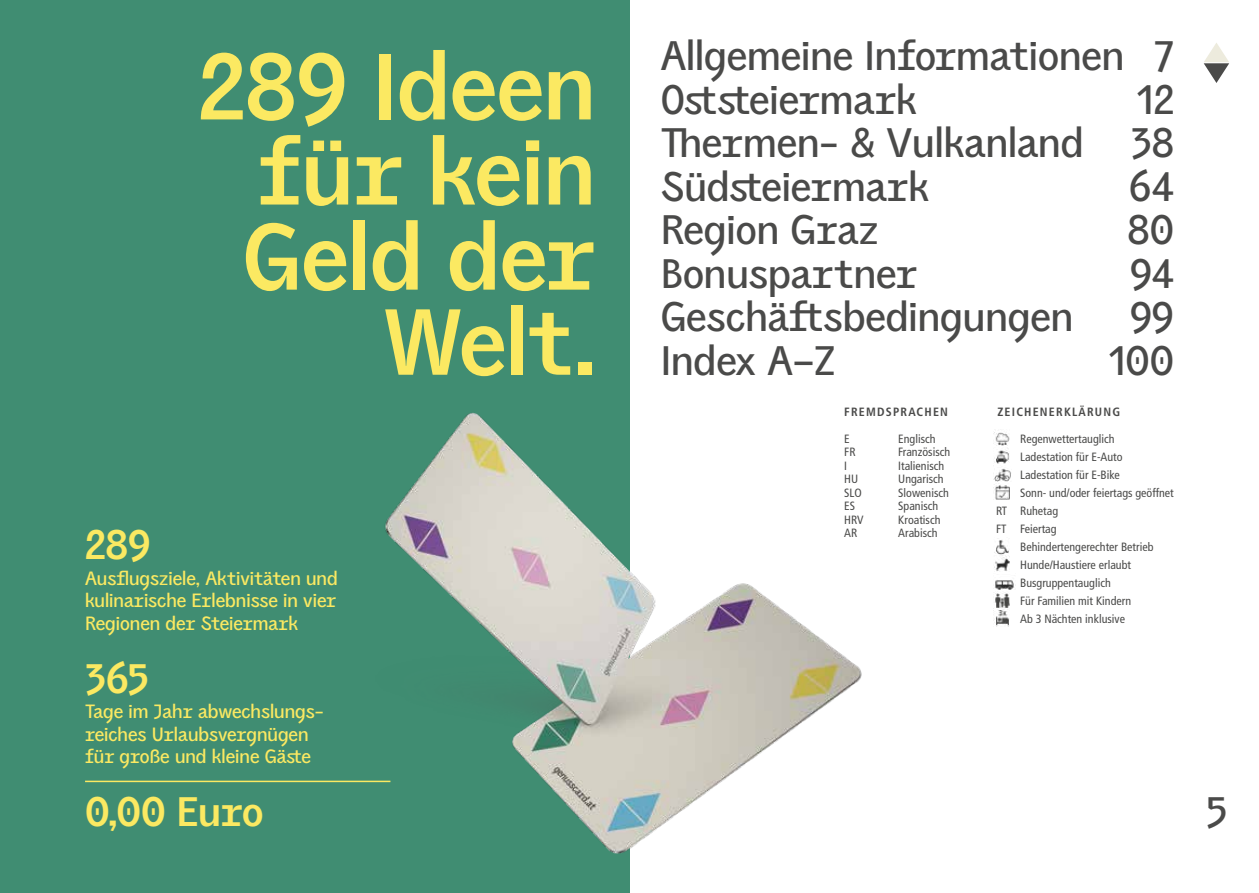
<style>
.page{position:relative;width:1259px;height:893px;background:#fff}
.page>*{position:absolute;margin:0;border:0;box-sizing:border-box;transform-origin:0 0}
.t1{font:600 102.15px/85.1px "PP Air";color:#fbe962;text-align:right}
.t2{font:500 45px/43.5px "PP Air";color:#4a4a49}
.t3{font:600 45px "PP Air";color:#fbe962}
.t4{font:500 21px/22.5px "PP Air";color:#fbe962;text-align:justify}
.t5{font:condensed 12px "Frutiger";color:#4a4a49}
.t6{font:700 condensed 12px "Frutiger";letter-spacing:.1em;color:#4a4a49}
</style>
<div class="page">
<img style="left:993px;top:432px;width:18px;height:68px">
<img style="left:994px;top:540px;width:16px;height:31px">
<img style="left:995px;top:580px;width:19px;height:10px">
<img style="left:995px;top:593px;width:15px;height:15px">
<img style="left:993px;top:608px;width:16px;height:18px">
<div style="left:0;top:0;width:629px;height:893px;background:#408d72"></div>
<svg style="left:1203px;top:43px;width:26px;height:40px"></svg>
<hr style="left:85px;top:781px;width:305px;height:1px;background:#fbe962">
<img style="left:375px;top:400px;width:487px;height:467px">
<h1 class="t1" style="left:198px;top:47px;width:398px">289 Ideen für kein<br>Geld der<br>Welt.</h1>
<h2 class="t3" style="left:85px;top:520px;width:67px">289</h2>
<h3 class="t4" style="left:85px;top:567px;width:254px">Ausflugsziele, Aktivitäten und kulinarische Erlebnisse in vier Regionen der Steiermark</h3>
<h2 class="t3" style="left:85px;top:653px;width:65px">365</h2>
<h3 class="t4" style="left:85px;top:701px;width:240px;text-align:left">Tage im Jahr abwechslungs&shy;reiches Urlaubsvergnügen für große und kleine Gäste</h3>
<h2 class="t3" style="left:85px;top:787px;width:180px">0,00 Euro</h2>
<h2 class="t2" style="left:660px;top:35px;width:515px">Allgemeine Informationen 7<br>Oststeiermark</h2>
<h2 class="t2" style="left:660px;top:78px;width:515px;text-align:justify;text-indent:477px">12<br>Thermen- &amp; Vulkanland 38<br>Südsteiermark</h2>
<h2 class="t2" style="left:1129px;top:165px;width:46px">64</h2>
<h2 class="t2" style="left:660px;top:209px;width:219px">Region Graz</h2>
<h2 class="t2" style="left:1127px;top:209px;width:48px">80</h2>
<h2 class="t2" style="left:660px;top:252px;width:258px">Bonuspartner</h2>
<h2 class="t2" style="left:1130px;top:252px;width:45px">94</h2>
<h2 class="t2" style="left:660px;top:296px;width:414px">Geschäftsbedingungen</h2>
<h2 class="t2" style="left:1130px;top:296px;width:45px">99</h2>
<h2 class="t2" style="left:660px;top:339px;width:176px">Index A–Z</h2>
<h2 class="t2" style="left:1109px;top:339px;width:66px">100</h2>
<p class="t6" style="left:997px;top:404px;width:124px">ZEICHENERKLÄRUNG</p>
<p class="t5" style="left:1020px;top:432px;width:96px">Regenwettertauglich</p>
<p class="t5" style="left:1020px;top:450px;width:104px">Ladestation für E-Auto</p>
<p class="t5" style="left:1020px;top:468px;width:101px">Ladestation für E-Bike</p>
<p class="t5" style="left:1020px;top:486px;width:155px">Sonn- und/oder feiertags geöffnet</p>
<p class="t5" style="left:996px;top:504px;width:64px">RT Ruhetag</p>
<p class="t5" style="left:996px;top:522px;width:62px">FT Feiertag</p>
<p class="t5" style="left:1020px;top:540px;width:135px">Behindertengerechter Betrieb</p>
<p class="t5" style="left:1020px;top:558px;width:112px">Hunde/Haustiere erlaubt</p>
<p class="t5" style="left:1020px;top:576px;width:92px">Busgruppentauglich</p>
<p class="t5" style="left:1020px;top:594px;width:112px">Für Familien mit Kindern</p>
<p class="t5" style="left:1020px;top:612px;width:106px">Ab 3 Nächten inklusive</p>
<p class="t6" style="left:844px;top:404px;width:105px">FREMDSPRACHEN</p>
<p class="t5" style="left:844px;top:431px;width:7px">E</p>
<p class="t5" style="left:898px;top:431px;width:39px">Englisch</p>
<p class="t5" style="left:844px;top:445px;width:13px">FR</p>
<p class="t5" style="left:898px;top:445px;width:53px">Französisch</p>
<p class="t5" style="left:844px;top:458px;width:4px">I</p>
<p class="t5" style="left:898px;top:458px;width:48px">Italienisch</p>
<p class="t5" style="left:844px;top:472px;width:15px">HU</p>
<p class="t5" style="left:898px;top:472px;width:47px">Ungarisch</p>
<p class="t5" style="left:844px;top:485px;width:19px">SLO</p>
<p class="t5" style="left:898px;top:485px;width:52px">Slowenisch</p>
<p class="t5" style="left:844px;top:499px;width:12px">ES</p>
<p class="t5" style="left:898px;top:499px;width:41px">Spanisch</p>
<p class="t5" style="left:844px;top:512px;width:21px">HRV</p>
<p class="t5" style="left:898px;top:512px;width:44px">Kroatisch</p>
<p class="t5" style="left:844px;top:526px;width:15px">AR</p>
<p class="t5" style="left:898px;top:526px;width:41px">Arabisch</p>
<h2 class="t2" style="left:1205px;top:791px;width:23px">5</h2>
</div>
